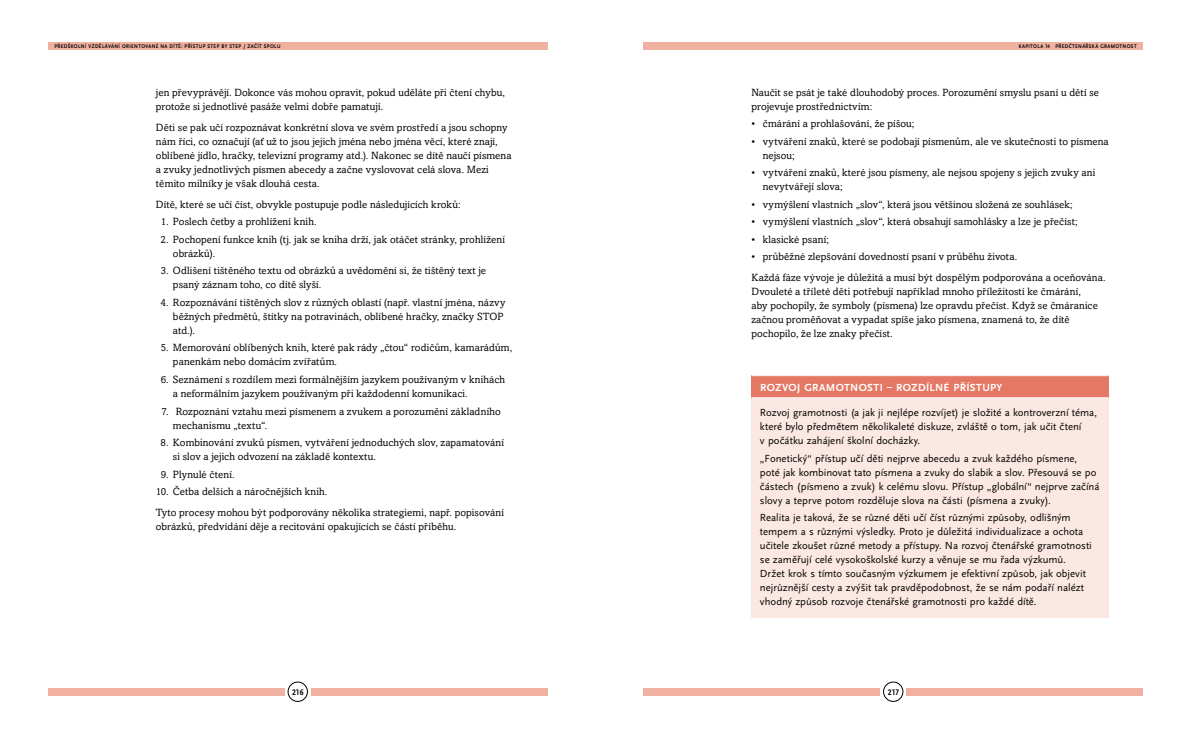
<style>
.page{position:relative;width:1191px;height:738px;background:#fff}
.page>*{position:absolute;margin:0;border:0;box-sizing:border-box;transform-origin:0 0}
.t1{font:10.8px/14px "Scala Sans Pro";letter-spacing:-.005em;color:#000}
.t2{font:700 10.8px "Scala Sans Pro";letter-spacing:.03em;color:#fff}
.t3{font:10.5px/14px "Amasis MTW1 G";letter-spacing:.005em;color:#000}
.t4{font:700 8.5px "Scala Sans Pro";letter-spacing:.045em;color:#000;scale:.9 1}
.t5{font:700 5.5px "Scala Sans Pro";letter-spacing:.07em;color:#000;scale:.9 1}
</style>
<div class="page">
<div style="left:643px;top:687px;width:499px;height:7px;background:#f0b1a1"></div>
<svg style="left:880px;top:686px;width:26px;height:10px"></svg>
<div style="left:48px;top:687px;width:499px;height:7px;background:#f0b1a1"></div>
<svg style="left:285px;top:686px;width:25px;height:9px"></svg>
<div style="left:883px;top:681px;width:20px;height:19px;background:#fff;border-radius:50%"></div>
<div style="left:883px;top:681px;width:20px;height:20px;border:1px solid #000;border-radius:50%"></div>
<div style="left:643px;top:43px;width:499px;height:7px;background:#f0b1a1"></div>
<div style="left:288px;top:681px;width:19px;height:19px;background:#fff;border-radius:50%"></div>
<div style="left:288px;top:681px;width:20px;height:20px;border:1px solid #000;border-radius:50%"></div>
<div style="left:48px;top:43px;width:499px;height:7px;background:#f0b1a1"></div>
<div style="left:751px;top:375px;width:357px;height:22px;background:#e57765"></div>
<div style="left:751px;top:397px;width:357px;height:219px;background:#fbe8e2"></div>
<hr style="left:751px;top:375px;width:357px;height:1px;background:#fff">
<hr style="left:751px;top:397px;width:357px;height:1px;background:#fff">
<p class="t5" style="left:54px;top:43px;width:253px">PŘEDŠKOLNÍ VZDĚLÁVÁNÍ ORIENTOVANÉ NA DÍTĚ: PŘÍSTUP STEP BY STEP / ZAČÍT SPOLU</p>
<p class="t3" style="left:156px;top:85px;width:350px">jen převyprávějí. Dokonce vás mohou opravit, pokud uděláte při čtení chybu, protože si jednotlivé pasáže velmi dobře pamatují.</p>
<p class="t3" style="left:156px;top:120px;width:357px">Děti se pak učí rozpoznávat konkrétní slova ve svém prostředí a jsou schopny nám říci, co označují (ať už to jsou jejich jména nebo jména věcí, které znají, oblíbené jídlo, hračky, televizní programy atd.). Nakonec se dítě naučí písmena a zvuky jednotlivých písmen abecedy a začne vyslovovat celá slova. Mezi těmito milníky je však dlouhá cesta.</p>
<p class="t3" style="left:156px;top:197px;width:306px">Dítě, které se učí číst, obvykle postupuje podle následujících kroků:</p>
<p class="t3" style="left:161px;top:215px;width:157px">1. Poslech četby a prohlížení knih.</p>
<p class="t3" style="left:173px;top:232px;width:334px;text-indent:-12px">2. Pochopení funkce knih (tj. jak se kniha drží, jak otáčet stránky, prohlížení obrázků).</p>
<p class="t3" style="left:173px;top:264px;width:315px;text-indent:-12px">3. Odlišení tištěného textu od obrázků a uvědomění si, že tištěný text je psaný záznam toho, co dítě slyší.</p>
<p class="t3" style="left:173px;top:295px;width:334px;text-indent:-12px">4. Rozpoznávání tištěných slov z různých oblastí (např. vlastní jména, názvy běžných předmětů, štítky na potravinách, oblíbené hračky, značky STOP atd.).</p>
<p class="t3" style="left:173px;top:341px;width:341px;text-indent:-12px">5. Memorování oblíbených knih, které pak rády „čtou“ rodičům, kamarádům, panenkám nebo domácím zvířatům.</p>
<p class="t3" style="left:173px;top:372px;width:334px;text-indent:-12px">6. Seznámení s rozdílem mezi formálnějším jazykem používaným v knihách a neformálním jazykem používaným při každodenní komunikaci.</p>
<p class="t3" style="left:173px;top:404px;width:329px;text-indent:-11px">7. Rozpoznání vztahu mezi písmenem a zvukem a porozumění základního mechanismu „textu“.</p>
<p class="t3" style="left:173px;top:435px;width:333px;text-indent:-12px">8. Kombinování zvuků písmen, vytváření jednoduchých slov, zapamatování si slov a jejich odvození na základě kontextu.</p>
<p class="t3" style="left:161px;top:467px;width:75px">9. Plynulé čtení.</p>
<p class="t3" style="left:156px;top:481px;width:350px;line-height:21px">10. Četba delších a náročnějších knih.<br>Tyto procesy mohou být podporovány několika strategiemi, např. popisování</p>
<p class="t3" style="left:156px;top:519px;width:302px">obrázků, předvídání děje a recitování opakujících se částí příběhu.</p>
<p class="t4" style="left:292px;top:686px;width:14px">216</p>
<p class="t5" style="left:1018px;top:43px;width:133px">KAPITOLA 14 PŘEDČTENÁŘSKÁ GRAMOTNOST</p>
<p class="t3" style="left:751px;top:85px;width:349px">Naučit se psát je také dlouhodobý proces. Porozumění smyslu psaní u dětí se projevuje prostřednictvím:</p>
<p class="t3" style="left:751px;top:117px;width:164px">• čmárání a prohlašování, že píšou;</p>
<p class="t3" style="left:763px;top:134px;width:347px;text-indent:-11px">• vytváření znaků, které se podobají písmenům, ale ve skutečnosti to písmena nejsou;</p>
<p class="t3" style="left:763px;top:166px;width:334px;text-indent:-11px">• vytváření znaků, které jsou písmeny, ale nejsou spojeny s jejich zvuky ani nevytvářejí slova;</p>
<p class="t3" style="left:751px;top:197px;width:323px">• vymýšlení vlastních „slov“, která jsou většinou složená ze souhlásek;</p>
<p class="t3" style="left:751px;top:215px;width:328px">• vymýšlení vlastních „slov“, která obsahují samohlásky a lze je přečíst;</p>
<p class="t3" style="left:751px;top:232px;width:79px">• klasické psaní;</p>
<p class="t3" style="left:751px;top:246px;width:356px;line-height:21px">• průběžné zlepšování dovedností psaní v průběhu života.<br>Každá fáze vývoje je důležitá a musí být dospělým podporována a oceňována.</p>
<p class="t3" style="left:751px;top:285px;width:348px">Dvouleté a tříleté děti potřebují například mnoho příležitostí ke čmárání, aby pochopily, že symboly (písmena) lze opravdu přečíst. Když se čmáranice začnou proměňovat a vypadat spíše jako písmena, znamená to, že dítě pochopilo, že lze znaky přečíst.</p>
<p class="t2" style="left:760px;top:380px;width:244px">ROZVOJ GRAMOTNOSTI – ROZDÍLNÉ PŘÍSTUPY</p>
<p class="t1" style="left:760px;top:405px;width:339px">Rozvoj gramotnosti (a jak ji nejlépe rozvíjet) je složité a kontroverzní téma, které bylo předmětem několikaleté diskuze, zvláště o tom, jak učit čtení<br>v počátku zahájení školní docházky.</p>
<p class="t1" style="left:760px;top:451px;width:341px">„Fonetický“ přístup učí děti nejprve abecedu a zvuk každého písmene, poté jak kombinovat tato písmena a zvuky do slabik a slov. Přesouvá se po částech (písmeno a zvuk) k celému slovu. Přístup „globální“ nejprve začíná slovy a teprve potom rozděluje slova na části (písmena a zvuky).</p>
<p class="t1" style="left:760px;top:510px;width:333px">Realita je taková, že se různé děti učí číst různými způsoby, odlišným tempem a s různými výsledky. Proto je důležitá individualizace a ochota učitele zkoušet různé metody a přístupy. Na rozvoj čtenářské gramotnosti se zaměřují celé vysokoškolské kurzy a věnuje se mu řada výzkumů.<br>Držet krok s tímto současným výzkumem je efektivní způsob, jak objevit nejrůznější cesty a zvýšit tak pravděpodobnost, že se nám podaří nalézt vhodný způsob rozvoje čtenářské gramotnosti pro každé dítě.</p>
<p class="t4" style="left:888px;top:686px;width:14px">217</p>
</div>
